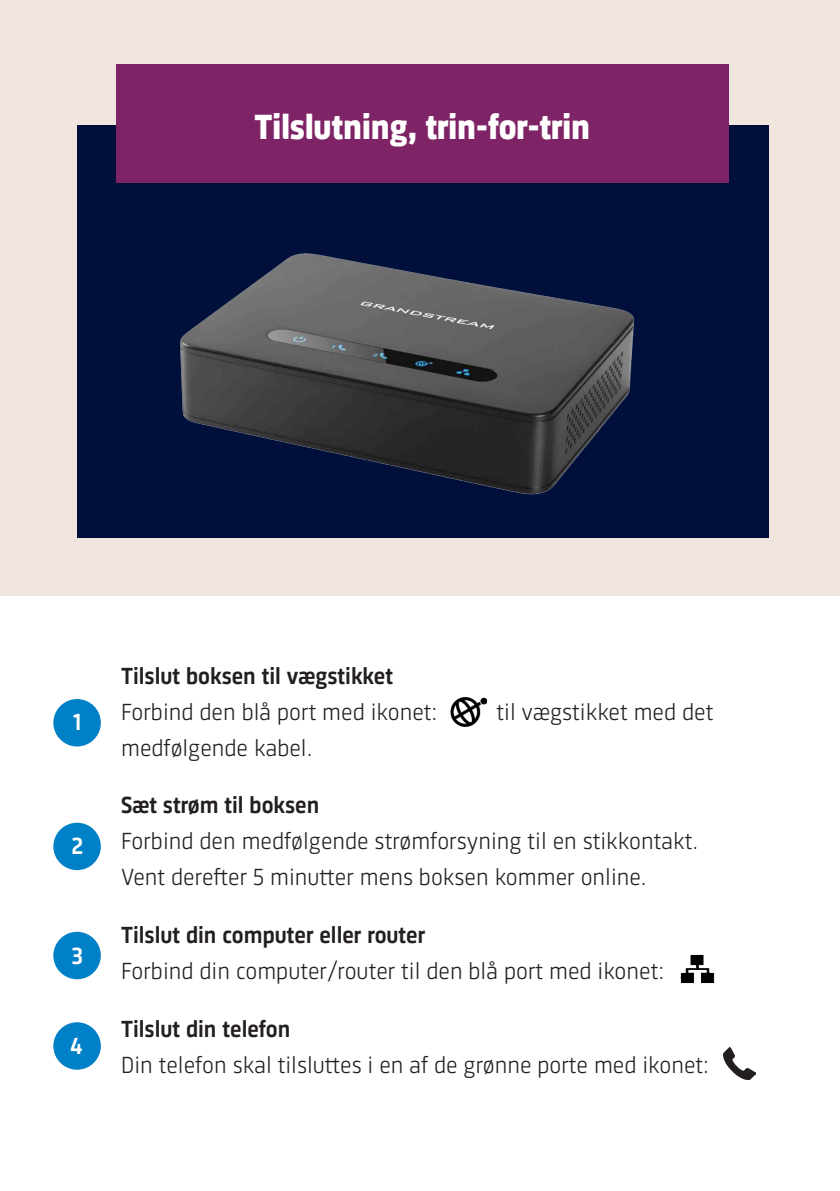
<style>
.page{position:relative;width:840px;height:1191px;background:#fff}
.page>*{position:absolute;margin:0;border:0;box-sizing:border-box;transform-origin:0 0}
.t1{font:700 36px "Sinews Sans Pro";color:#fff}
.t2{font:300 24px "Sinews Sans Pro";color:#231f20}
.t3{font:500 24px "Sinews Sans Pro";color:#231f20}
.t4{font:500 24px "Sinews Sans Pro";color:#fff}
</style>
<div class="page">
<div style="left:0;top:0;width:839px;height:595px;background:#f0e5df"></div>
<div style="left:53px;top:1022px;width:48px;height:47px;background:#0080c6;border-radius:50%"></div>
<div style="left:53px;top:822px;width:48px;height:48px;background:#0080c6;border-radius:50%"></div>
<div style="left:53px;top:699px;width:48px;height:47px;background:#0080c6;border-radius:50%"></div>
<div style="left:53px;top:931px;width:48px;height:48px;background:#0080c6;border-radius:50%"></div>
<img style="left:680px;top:954px;width:35px;height:30px">
<img style="left:450px;top:697px;width:36px;height:30px">
<img style="left:723px;top:1047px;width:31px;height:32px">
<div style="left:77px;top:126px;width:691px;height:412px;background:#00103b"></div>
<div style="left:116px;top:65px;width:612px;height:118px;background:#7e2365"></div>
<img style="left:180px;top:253px;width:454px;height:242px">
<p class="t1" style="left:254px;top:99px;width:337px">Tilslutning, trin-for-trin</p>
<p class="t4" style="left:73px;top:704px;width:10px">1</p>
<p class="t4" style="left:72px;top:828px;width:13px">2</p>
<p class="t4" style="left:72px;top:938px;width:13px">3</p>
<p class="t4" style="left:70px;top:1027px;width:14px">4</p>
<p class="t3" style="left:121px;top:657px;width:273px">Tilslut boksen til vægstikket</p>
<p class="t2" style="left:121px;top:694px;width:317px">Forbind den blå port med ikonet:</p>
<p class="t2" style="left:496px;top:694px;width:218px">til vægstikket med det</p>
<p class="t2" style="left:121px;top:730px;width:193px">medfølgende kabel.</p>
<p class="t3" style="left:121px;top:787px;width:200px">Sæt strøm til boksen</p>
<p class="t2" style="left:121px;top:824px;width:578px">Forbind den medfølgende strømforsyning til en stikkontakt.</p>
<p class="t2" style="left:121px;top:860px;width:527px">Vent derefter 5 minutter mens boksen kommer online.</p>
<p class="t3" style="left:121px;top:917px;width:305px">Tilslut din computer eller router</p>
<p class="t2" style="left:121px;top:953px;width:544px">Forbind din computer/router til den blå port med ikonet:</p>
<p class="t3" style="left:121px;top:1010px;width:171px">Tilslut din telefon</p>
<p class="t2" style="left:121px;top:1047px;width:589px">Din telefon skal tilsluttes i en af de grønne porte med ikonet:</p>
</div>
